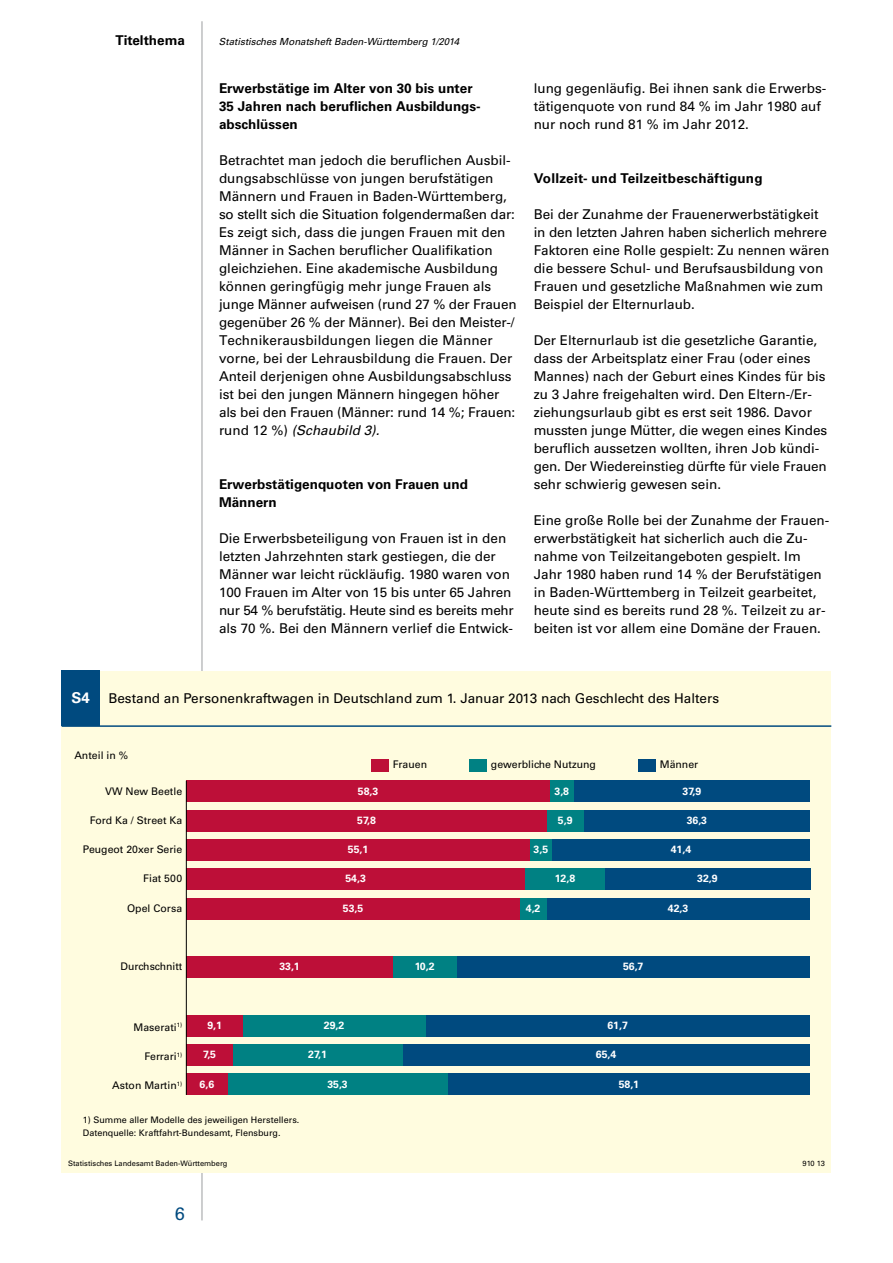
<style>
.page{position:relative;width:893px;height:1263px;background:#fff}
.page>*{position:absolute;margin:0;border:0;box-sizing:border-box;transform-origin:0 0}
.t1{font:18px "Univers";color:#004a7f}
.t2{font:13.5px/18px "Univers";color:#000}
.t3{font:700 13.5px/18px "Univers";color:#000}
.t4{font:700 13.5px "Univers";letter-spacing:.02em;color:#000}
.t5{font:10.5px "Univers";color:#000}
.t6{font:700 10.5px "Univers";color:#fff}
.t7{font:italic 9.75px "Univers";color:#000}
.t8{font:9px/13.5px "Univers";color:#000}
.t9{font:7.5px "Univers";color:#000}
.s1{font-style:italic}
.s2{font-weight:700;font-size:15px;color:#fff}
</style>
<div class="page">
<hr style="left:202px;top:21px;width:1px;height:1199px;background:#9c9e9f">
<div style="left:62px;top:671px;width:769px;height:501px;background:#fffcdf"></div>
<div style="left:62px;top:671px;width:38px;height:55px;background:#004a7f"></div>
<hr style="left:62px;top:725px;width:769px;height:2px;background:#004a7f">
<div style="left:574px;top:781px;width:236px;height:21px;background:#004a7f"></div>
<div style="left:584px;top:810px;width:226px;height:21px;background:#004a7f"></div>
<div style="left:552px;top:839px;width:258px;height:21px;background:#004a7f"></div>
<div style="left:605px;top:869px;width:205px;height:21px;background:#004a7f"></div>
<div style="left:546px;top:898px;width:264px;height:21px;background:#004a7f"></div>
<div style="left:456px;top:956px;width:354px;height:22px;background:#004a7f"></div>
<div style="left:425px;top:1015px;width:385px;height:21px;background:#004a7f"></div>
<div style="left:402px;top:1044px;width:408px;height:21px;background:#004a7f"></div>
<div style="left:448px;top:1074px;width:362px;height:21px;background:#004a7f"></div>
<div style="left:550px;top:781px;width:24px;height:21px;background:#008183"></div>
<div style="left:547px;top:810px;width:37px;height:21px;background:#008183"></div>
<div style="left:530px;top:839px;width:22px;height:21px;background:#008183"></div>
<div style="left:525px;top:869px;width:80px;height:21px;background:#008183"></div>
<div style="left:520px;top:898px;width:26px;height:21px;background:#008183"></div>
<div style="left:393px;top:956px;width:63px;height:22px;background:#008183"></div>
<div style="left:243px;top:1015px;width:182px;height:21px;background:#008183"></div>
<div style="left:233px;top:1044px;width:169px;height:21px;background:#008183"></div>
<div style="left:227px;top:1074px;width:221px;height:21px;background:#008183"></div>
<div style="left:186px;top:781px;width:364px;height:21px;background:#bd0f38"></div>
<div style="left:186px;top:810px;width:361px;height:21px;background:#bd0f38"></div>
<div style="left:186px;top:839px;width:344px;height:21px;background:#bd0f38"></div>
<div style="left:186px;top:869px;width:339px;height:21px;background:#bd0f38"></div>
<div style="left:186px;top:898px;width:334px;height:21px;background:#bd0f38"></div>
<div style="left:186px;top:956px;width:207px;height:22px;background:#bd0f38"></div>
<div style="left:186px;top:1015px;width:57px;height:21px;background:#bd0f38"></div>
<div style="left:186px;top:1044px;width:47px;height:21px;background:#bd0f38"></div>
<div style="left:186px;top:1074px;width:41px;height:21px;background:#bd0f38"></div>
<hr style="left:186px;top:781px;width:1px;height:314px;background:#000">
<div style="left:638px;top:759px;width:17px;height:12px;background:#004a7f"></div>
<div style="left:470px;top:759px;width:17px;height:12px;background:#008183"></div>
<div style="left:372px;top:759px;width:17px;height:12px;background:#bd0f38"></div>
<p class="t3" style="left:115px;top:31px;width:71px">Titelthema</p>
<p class="t7" style="left:219px;top:35px;width:242px">Statistisches Monatsheft Baden-Württemberg 1/2014</p>
<p class="t3" style="left:219px;top:79px;width:263px">Erwerbstätige im Alter von 30 bis unter<br>35 Jahren nach beruflichen Ausbildungs&shy;abschlüssen</p>
<p class="t2" style="left:219px;top:151px;width:299px">Betrachtet man jedoch die beruflichen Ausbil&shy;dungsabschlüsse von jungen berufstätigen Männern und Frauen in Baden-Württemberg, so stellt sich die Situation folgendermaßen dar:<br>Es zeigt sich, dass die jungen Frauen mit den Männer in Sachen beruflicher Qualifikation gleichziehen. Eine akademische Ausbildung können geringfügig mehr junge Frauen als junge Männer aufweisen (rund 27 % der Frauen gegenüber 26 % der Männer). Bei den Meister-/ Technikerausbildungen liegen die Männer vorne, bei der Lehrausbildung die Frauen. Der Anteil derjenigen ohne Ausbildungsabschluss ist bei den jungen Männern hingegen höher als bei den Frauen (Männer: rund 14 %; Frauen: rund 12 %) <span class="s1">(Schaubild 3).</span></p>
<p class="t3" style="left:219px;top:475px;width:251px">Erwerbstätigenquoten von Frauen und<br>Männern</p>
<p class="t2" style="left:219px;top:529px;width:296px">Die Erwerbsbeteiligung von Frauen ist in den letzten Jahrzehnten stark gestiegen, die der Männer war leicht rückläufig. 1980 waren von 100 Frauen im Alter von 15 bis unter 65 Jahren nur 54 % berufstätig. Heute sind es bereits mehr als 70 %. Bei den Männern verlief die Entwick-</p>
<p class="t2" style="left:534px;top:79px;width:294px">lung gegenläufig. Bei ihnen sank die Erwerbs&shy;tätigenquote von rund 84 % im Jahr 1980 auf nur noch rund 81 % im Jahr 2012.</p>
<p class="t4" style="left:534px;top:170px;width:230px">Vollzeit- und Teilzeitbeschäftigung</p>
<p class="t2" style="left:534px;top:205px;width:297px">Bei der Zunahme der Frauenerwerbstätigkeit in den letzten Jahren haben sicherlich mehrere Faktoren eine Rolle gespielt: Zu nennen wären die bessere Schul- und Berufsausbildung von Frauen und gesetzliche Maßnahmen wie zum Beispiel der Elternurlaub.</p>
<p class="t2" style="left:534px;top:331px;width:295px">Der Elternurlaub ist die gesetzliche Garantie, dass der Arbeitsplatz einer Frau (oder eines Mannes) nach der Geburt eines Kindes für bis zu 3 Jahre freigehalten wird. Den Eltern-/Er&shy;ziehungsurlaub gibt es erst seit 1986. Davor mussten junge Mütter, die wegen eines Kindes beruflich aussetzen wollten, ihren Job kündi&shy;gen. Der Wiedereinstieg dürfte für viele Frauen sehr schwierig gewesen sein.</p>
<p class="t2" style="left:534px;top:511px;width:297px">Eine große Rolle bei der Zunahme der Frauen&shy;erwerbstätigkeit hat sicherlich auch die Zu&shy;nahme von Teilzeitangeboten gespielt. Im Jahr 1980 haben rund 14 % der Berufstätigen in Baden-Württemberg in Teilzeit gearbeitet, heute sind es bereits rund 28 %. Teilzeit zu ar&shy;beiten ist vor allem eine Domäne der Frauen.</p>
<p class="t2" style="left:72px;top:689px;width:649px"><span class="s2">S4</span> Bestand an Personenkraftwagen in Deutschland zum 1. Januar 2013 nach Geschlecht des Halters</p>
<p class="t5" style="left:74px;top:749px;width:55px">Anteil in %</p>
<p class="t5" style="left:393px;top:758px;width:36px">Frauen</p>
<p class="t5" style="left:491px;top:758px;width:107px">gewerbliche Nutzung</p>
<p class="t5" style="left:660px;top:758px;width:40px">Männer</p>
<p class="t5" style="left:105px;top:784px;width:79px">VW New Beetle</p>
<p class="t6" style="left:358px;top:785px;width:22px">58,3</p>
<p class="t6" style="left:555px;top:785px;width:16px">3,8</p>
<p class="t6" style="left:683px;top:785px;width:20px">37,9</p>
<p class="t5" style="left:90px;top:814px;width:94px">Ford Ka / Street Ka</p>
<p class="t6" style="left:357px;top:814px;width:20px">57,8</p>
<p class="t6" style="left:558px;top:814px;width:16px">5,9</p>
<p class="t6" style="left:687px;top:814px;width:22px">36,3</p>
<p class="t5" style="left:83px;top:843px;width:101px">Peugeot 20xer Serie</p>
<p class="t6" style="left:348px;top:843px;width:22px">55,1</p>
<p class="t6" style="left:534px;top:843px;width:16px">3,5</p>
<p class="t6" style="left:671px;top:843px;width:22px">41,4</p>
<p class="t5" style="left:143px;top:872px;width:40px">Fiat 500</p>
<p class="t6" style="left:345px;top:872px;width:22px">54,3</p>
<p class="t6" style="left:555px;top:872px;width:22px">12,8</p>
<p class="t6" style="left:697px;top:872px;width:22px">32,9</p>
<p class="t5" style="left:127px;top:902px;width:57px">Opel Corsa</p>
<p class="t6" style="left:343px;top:902px;width:22px">53,5</p>
<p class="t6" style="left:526px;top:902px;width:16px">4,2</p>
<p class="t6" style="left:668px;top:902px;width:22px">42,3</p>
<p class="t5" style="left:121px;top:960px;width:63px">Durchschnitt</p>
<p class="t6" style="left:279px;top:960px;width:22px">33,1</p>
<p class="t6" style="left:415px;top:960px;width:21px">10,2</p>
<p class="t6" style="left:623px;top:960px;width:22px">56,7</p>
<p class="t5" style="left:134px;top:1021px;width:50px">Maserati<sup>1)</sup></p>
<p class="t6" style="left:207px;top:1019px;width:16px">9,1</p>
<p class="t6" style="left:324px;top:1019px;width:22px">29,2</p>
<p class="t6" style="left:607px;top:1019px;width:22px">61,7</p>
<p class="t5" style="left:145px;top:1050px;width:39px">Ferrari<sup>1)</sup></p>
<p class="t6" style="left:203px;top:1048px;width:14px">7,5</p>
<p class="t6" style="left:308px;top:1048px;width:20px">27,1</p>
<p class="t6" style="left:596px;top:1048px;width:22px">65,4</p>
<p class="t5" style="left:112px;top:1079px;width:71px">Aston Martin<sup>1)</sup></p>
<p class="t6" style="left:200px;top:1078px;width:16px">6,6</p>
<p class="t6" style="left:327px;top:1078px;width:22px">35,3</p>
<p class="t6" style="left:619px;top:1078px;width:22px">58,1</p>
<p class="t8" style="left:83px;top:1113px;width:218px">1) Summe aller Modelle des jeweiligen Herstellers.<br>Datenquelle: Kraftfahrt-Bundesamt, Flensburg.</p>
<p class="t9" style="left:68px;top:1159px;width:161px">Statistisches Landesamt Baden-Württemberg</p>
<p class="t9" style="left:802px;top:1159px;width:24px">910 13</p>
<h1 class="t1" style="left:175px;top:1203px;width:12px">6</h1>
</div>
